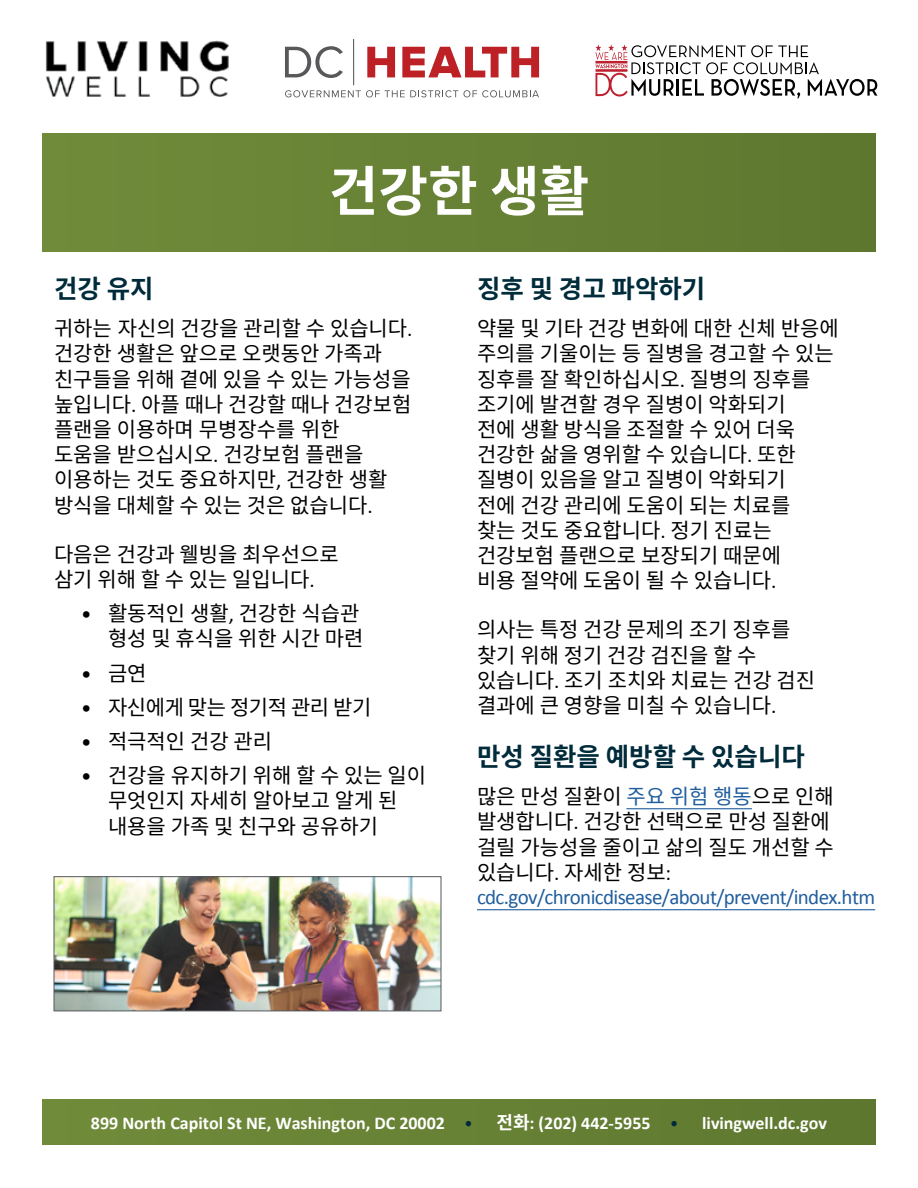
<style>
.page{position:relative;width:918px;height:1188px;background:#fff}
.page>*{position:absolute;margin:0;border:0;box-sizing:border-box;transform-origin:0 0}
.t1{font:700 54px "Noto Sans CJ Kkr";color:#fff}
.t2{font:700 25.5px "Noto Sans CJ Kkr";color:#002b3a}
.t3{font:21px/25.2px "Noto Sans CJ Kkr";color:#000}
.t4{font:21px "Calibri";letter-spacing:-.03em;color:#215e9e}
.t5{font:21px "Noto Sans CJ Kkr";letter-spacing:-.02em;color:#000}
.t6{font:700 18px "Calibri";color:#fff}
.s1{font-family:"Calibri"}
.s2{color:#215e9e}
.s3{font-family:"Noto Sans CJ Kkr";color:#002b3a}
.s4{font-family:"Noto Sans CJ Kkr"}
</style>
<div class="page">
<div style="left:43px;top:1100px;width:832px;height:44px;background:#678235"></div>
<div style="left:43px;top:133px;width:832px;height:119px;background:#678235"></div>
<hr style="left:626px;top:808px;width:126px;height:1px;background:#215e9e">
<img style="left:56px;top:878px;width:383px;height:131px">
<div style="left:54px;top:876px;width:387px;height:135px;border:1px solid #56595c"></div>
<hr style="left:477px;top:909px;width:398px;height:1px;background:#215e9e">
<img style="left:45px;top:40px;width:184px;height:57px">
<svg style="left:285px;top:46px;width:58px;height:32px"></svg>
<svg style="left:367px;top:47px;width:28px;height:30px"></svg>
<svg style="left:402px;top:47px;width:137px;height:30px"></svg>
<hr style="left:353px;top:39px;width:1px;height:46px;background:#58585a">
<svg style="left:285px;top:90px;width:254px;height:7px"></svg>
<svg style="left:595px;top:44px;width:282px;height:54px"></svg>
<h1 class="t1" style="left:329px;top:161px;width:262px">건강한 생활</h1>
<p class="t2" style="left:54px;top:274px;width:101px">건강 유지</p>
<p class="t3" style="left:54px;top:316px;width:360px">귀하는 자신의 건강을 관리할 수 있습니다<span class="s1">. </span>건강한 생활은 앞으로 오랫동안 가족과 친구들을 위해 곁에 있을 수 있는 가능성을 높입니다<span class="s1">.</span> 아플 때나 건강할 때나 건강보험 플랜을 이용하며 무병장수를 위한<br>도움을 받으십시오<span class="s1">.</span> 건강보험 플랜을 이용하는 것도 중요하지만<span class="s1">,</span> 건강한 생활 방식을 대체할 수 있는 것은 없습니다<span class="s1">.</span></p>
<p class="t3" style="left:54px;top:542px;width:286px">다음은 건강과 웰빙을 최우선으로 삼기 위해 할 수 있는 일입니다<span class="s1">.</span></p>
<p class="t3" style="left:81px;top:601px;width:284px;text-align:right"><span class="s1">•</span> 활동적인 생활<span class="s1">,</span> 건강한 식습관 형성 및 휴식을 위한 시간 마련</p>
<p class="t3" style="left:81px;top:661px;width:67px"><span class="s1">•</span> 금연</p>
<p class="t5" style="left:81px;top:695px;width:292px"><span class="s1">•</span> 자신에게 맞는 정기적 관리 받기</p>
<p class="t3" style="left:81px;top:729px;width:193px"><span class="s1">•</span> 적극적인 건강 관리</p>
<p class="t3" style="left:108px;top:763px;width:320px;text-indent:-27px"><span class="s1">•</span> 건강을 유지하기 위해 할 수 있는 일이 무엇인지 자세히 알아보고 알게 된 내용을 가족 및 친구와 공유하기</p>
<p class="t2" style="left:477px;top:274px;width:230px">징후 및 경고 파악하기</p>
<p class="t3" style="left:477px;top:316px;width:363px">약물 및 기타 건강 변화에 대한 신체 반응에 주의를 기울이는 등 질병을 경고할 수 있는 징후를 잘 확인하십시오<span class="s1">.</span> 질병의 징후를 조기에 발견할 경우 질병이 악화되기<br>전에 생활 방식을 조절할 수 있어 더욱 건강한 삶을 영위할 수 있습니다<span class="s1">.</span> 또한 질병이 있음을 알고 질병이 악화되기<br>전에 건강 관리에 도움이 되는 치료를<br>찾는 것도 중요합니다<span class="s1">.</span> 정기 진료는 건강보험 플랜으로 보장되기 때문에<br>비용 절약에 도움이 될 수 있습니다<span class="s1">.</span></p>
<p class="t3" style="left:477px;top:618px;width:340px">의사는 특정 건강 문제의 조기 징후를 찾기 위해 정기 건강 검진을 할 수 있습니다<span class="s1">.</span> 조기 조치와 치료는 건강 검진 결과에 큰 영향을 미칠 수 있습니다<span class="s1">.</span></p>
<p class="t2" style="left:477px;top:742px;width:330px">만성 질환을 예방할 수 있습니다</p>
<p class="t3" style="left:477px;top:784px;width:358px">많은 만성 질환이 <span class="s2">주요 위험 행동</span>으로 인해 발생합니다<span class="s1">.</span> 건강한 선택으로 만성 질환에 걸릴 가능성을 줄이고 삶의 질도 개선할 수 있습니다<span class="s1">.</span> 자세한 정보<span class="s1">:</span></p>
<p class="t4" style="left:477px;top:884px;width:400px">cdc.gov/chronicdisease/about/prevent/index.htm</p>
<p class="t6" style="left:91px;top:1112px;width:383px">899 North Capitol St NE, Washington, DC 20002 <span class="s3">•</span></p>
<p class="t6" style="left:496px;top:1112px;width:183px"><span class="s4">전화</span>: (202) 442-5955 <span class="s3">•</span></p>
<p class="t6" style="left:702px;top:1112px;width:126px">livingwell.dc.gov</p>
</div>
